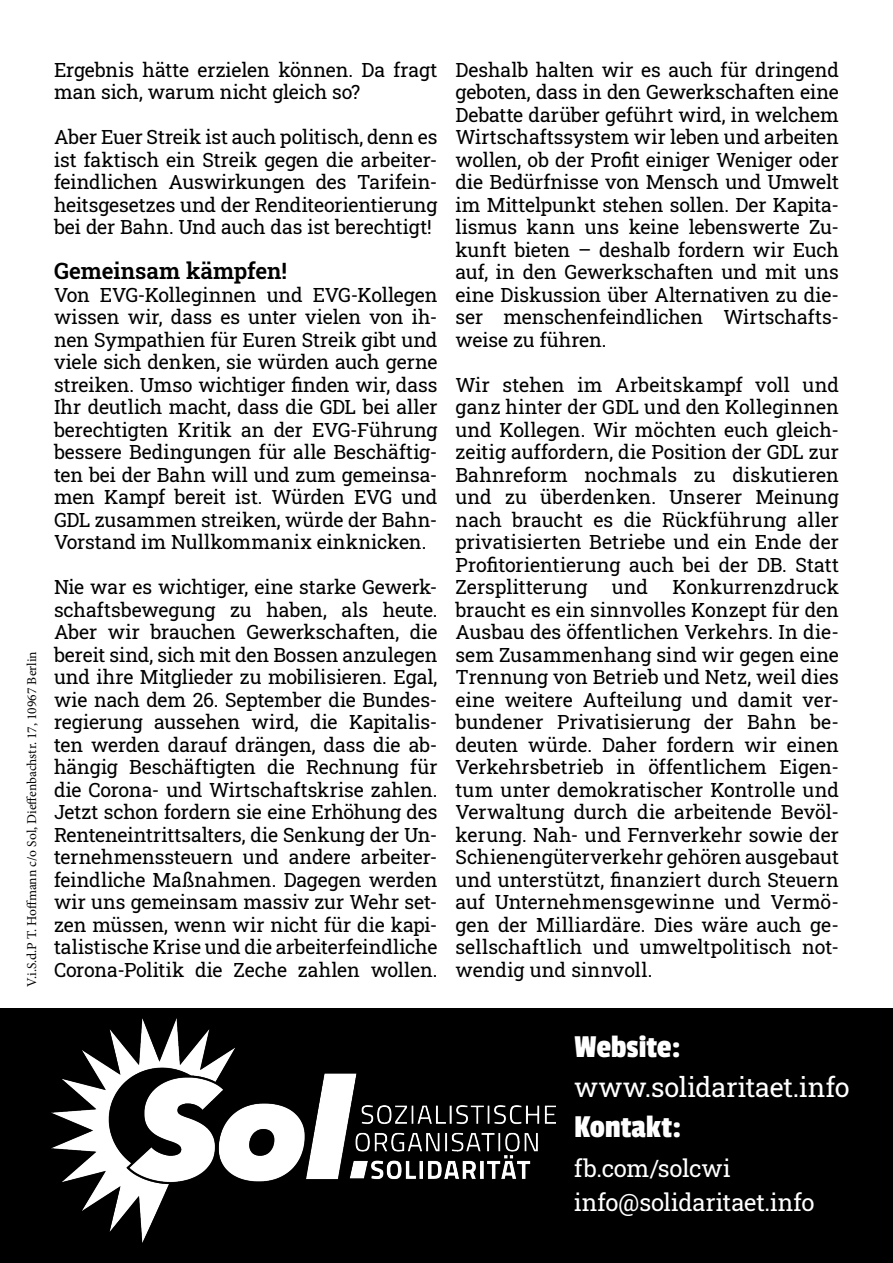
<style>
.page{position:relative;width:893px;height:1263px;background:#fff}
.page>*{position:absolute;margin:0;border:0;box-sizing:border-box;transform-origin:0 0}
.Zwischenüber{font:33.3px "Passion One";letter-spacing:.005em;color:#fff}
.Zwischenüber-2{font:27px "Roboto Slab";letter-spacing:-.005em;color:#fff}
.Fließtext{font:23.85px "Roboto Slab";letter-spacing:-.005em;color:#fff}
.Absatzformat_1{font:600 22.5px "Roboto Slab";letter-spacing:-.005em;color:#000}
.Fließtext-2{font:19.5px/22.5px "Roboto Slab";letter-spacing:-.005em;color:#000;text-align:justify}
.t1{font:13.5px "Minion Pro";color:#000}
</style>
<div class="page">
<div style="left:0;top:1009px;width:893px;height:254px;background:#000"></div>
<img style="left:51px;top:1018px;width:505px;height:225px">
<p class="t1" style="left:23px;top:986px;width:337px;rotate:-90deg">V.i.S.d.P T. Hoffmann c/o Sol, Dieffenbachstr. 17, 10967 Berlin</p>
<p class="Fließtext-2" style="left:54px;top:58px;width:385px">Ergebnis hätte erzielen können. Da fragt man sich, warum nicht gleich so?</p>
<p class="Fließtext-2" style="left:54px;top:125px;width:385px">Aber Euer Streik ist auch politisch, denn es ist faktisch ein Streik gegen die arbeiter&shy;feindlichen Auswirkungen des Tarifein&shy;heitsgesetzes und der Renditeorientierung bei der Bahn. Und auch das ist berechtigt!</p>
<p class="Absatzformat_1" style="left:54px;top:255px;width:234px">Gemeinsam kämpfen!</p>
<p class="Fließtext-2" style="left:54px;top:283px;width:385px">Von EVG-Kolleginnen und EVG-Kollegen wissen wir, dass es unter vielen von ih&shy;nen Sympathien für Euren Streik gibt und viele sich denken, sie würden auch gerne streiken. Umso wichtiger finden wir, dass Ihr deutlich macht, dass die GDL bei aller berechtigten Kritik an der EVG-Führung bessere Bedingungen für alle Beschäftig&shy;ten bei der Bahn will und zum gemeinsa&shy;men Kampf bereit ist. Würden EVG und GDL zusammen streiken, würde der Bahn-Vorstand im Nullkommanix einknicken.</p>
<p class="Fließtext-2" style="left:54px;top:575px;width:385px">Nie war es wichtiger, eine starke Gewerk&shy;schaftsbewegung zu haben, als heute.<br>Aber wir brauchen Gewerkschaften, die bereit sind, sich mit den Bossen anzulegen und ihre Mitglieder zu mobilisieren. Egal, wie nach dem 26. September die Bundes&shy;regierung aussehen wird, die Kapitalis&shy;ten werden darauf drängen, dass die ab&shy;hängig Beschäftigten die Rechnung für die Corona- und Wirtschaftskrise zahlen.<br>Jetzt schon fordern sie eine Erhöhung des Renteneintrittsalters, die Senkung der Un&shy;ternehmenssteuern und andere arbeiter&shy;feindliche Maßnahmen. Dagegen werden wir uns gemeinsam massiv zur Wehr set&shy;zen müssen, wenn wir nicht für die kapi&shy;talistische Krise und die arbeiterfeindliche Corona-Politik die Zeche zahlen wollen.</p>
<p class="Fließtext-2" style="left:455px;top:58px;width:385px">Deshalb halten wir es auch für dringend geboten, dass in den Gewerkschaften eine Debatte darüber geführt wird, in welchem Wirtschaftssystem wir leben und arbeiten wollen, ob der Profit einiger Weniger oder die Bedürfnisse von Mensch und Umwelt im Mittelpunkt stehen sollen. Der Kapita&shy;lismus kann uns keine lebenswerte Zu&shy;kunft bieten – deshalb fordern wir Euch auf, in den Gewerkschaften und mit uns eine Diskussion über Alternativen zu die&shy;ser menschenfeindlichen Wirtschafts&shy;weise zu führen.</p>
<p class="Fließtext-2" style="left:455px;top:373px;width:385px">Wir stehen im Arbeitskampf voll und ganz hinter der GDL und den Kolleginnen und Kollegen. Wir möchten euch gleich&shy;zeitig auffordern, die Position der GDL zur Bahnreform nochmals zu diskutieren und zu überdenken. Unserer Meinung nach braucht es die Rückführung aller privatisierten Betriebe und ein Ende der Profitorientierung auch bei der DB. Statt Zersplitterung</p>
<p class="Fließtext-2" style="left:455px;top:575px;width:385px;text-indent:217px">Konkurrenzdruck braucht es ein sinnvolles Konzept für den Ausbau des öffentlichen Verkehrs. In die&shy;sem Zusammenhang sind wir gegen eine Trennung von Betrieb und Netz, weil dies eine weitere Aufteilung und damit ver&shy;bundener Privatisierung der Bahn be&shy;deuten würde. Daher fordern wir einen Verkehrsbetrieb in öffentlichem Eigen&shy;tum unter demokratischer Kontrolle und Verwaltung durch die arbeitende Bevöl&shy;kerung. Nah- und Fernverkehr sowie der Schienengüterverkehr gehören ausgebaut und unterstützt, finanziert durch Steuern auf Unternehmensgewinne und Vermö&shy;gen der Milliardäre. Dies wäre auch ge&shy;sellschaftlich und umweltpolitisch not&shy;wendig und sinnvoll.</p>
<p class="Fließtext-2" style="left:612px;top:575px;width:38px">und</p>
<p class="Zwischenüber" style="left:574px;top:1029px;width:108px">Website:</p>
<p class="Zwischenüber-2" style="left:574px;top:1069px;width:277px">www.solidaritaet.info</p>
<p class="Zwischenüber" style="left:574px;top:1109px;width:109px">Kontakt:</p>
<p class="Fließtext" style="left:574px;top:1152px;width:158px">fb.com/solcwi</p>
<p class="Fließtext" style="left:574px;top:1185px;width:242px">info@solidaritaet.info</p>
</div>
